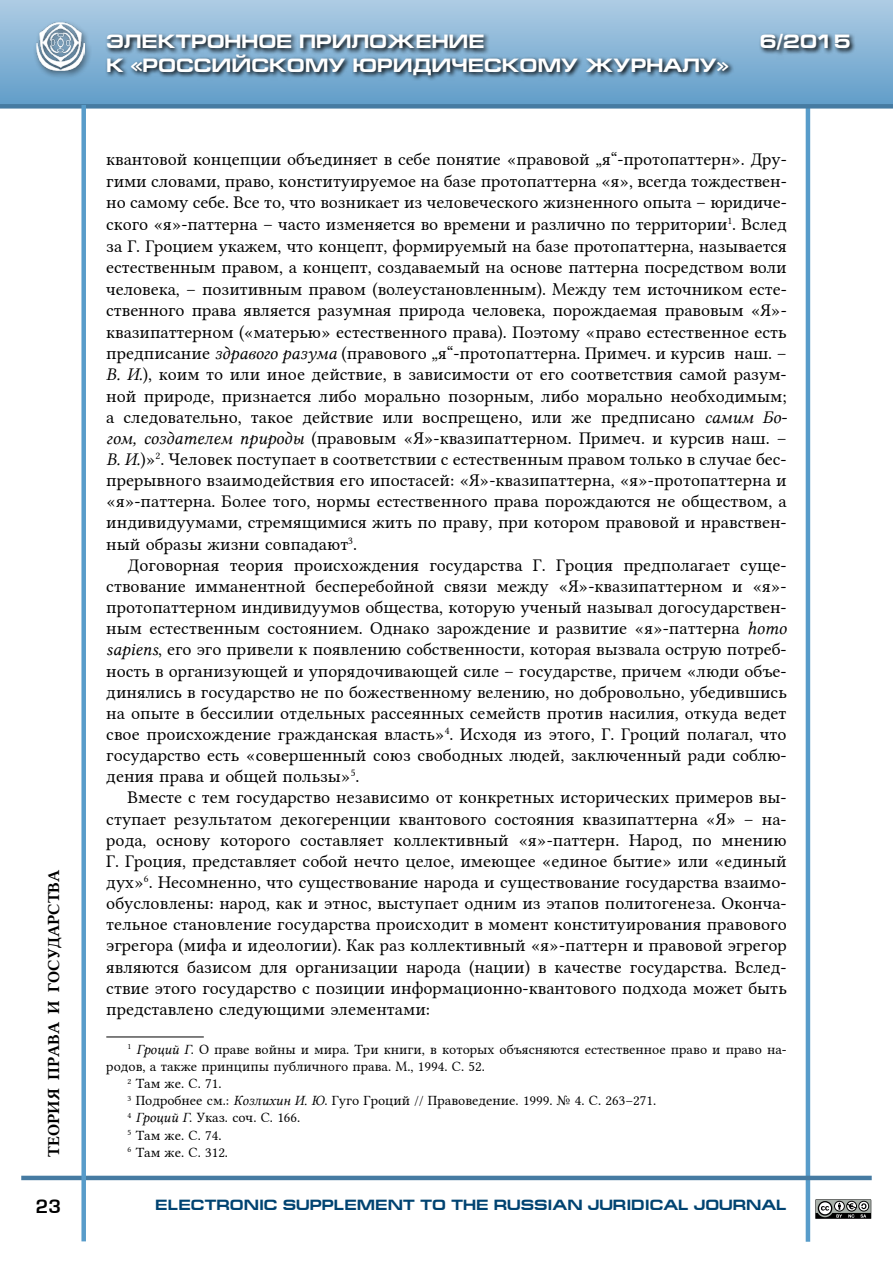
<style>
.page{position:relative;width:893px;height:1263px;background:#fff}
.page>*{position:absolute;margin:0;border:0;box-sizing:border-box;transform-origin:0 0}
.t1{font:700 19.5px "Europe Ext";color:#fff}
.t2{font:18px/21.1px "Lin Libertine";color:#000;text-align:justify}
.t3{font:18px "Europe Demi Normal";color:#000}
.t4{font:16.5px "Lin Libertine B";color:#000}
.t5{font:700 15px "Europe Ext";color:#004371}
.t6{font:14.25px "Lin Libertine";color:#000}
.s1{font-family:"Lin Libertine I"}
</style>
<div class="page">
<hr style="left:806px;top:91px;width:4px;height:1151px;background:#589cca">
<hr style="left:21px;top:1176px;width:851px;height:4px;background:#467ba2">
<div style="left:0;top:0;width:893px;height:106px;background:linear-gradient(to bottom,#aecce4,#619dc9)"></div>
<div style="left:0;top:104px;width:893px;height:5px;background:#467ba2"></div>
<div style="left:81px;top:105px;width:5px;height:1136px;background:#589cca"></div>
<div style="left:33px;top:19px;width:59px;height:60px;background:#000;opacity:.63"></div>
<img style="left:37px;top:23px;width:47px;height:47px">
<svg style="left:105px;top:31px;width:751px;height:50px"></svg>
<svg style="left:815px;top:1199px;width:57px;height:20px"></svg>
<hr style="left:106px;top:1036px;width:98px;height:1px;background:#000">
<p class="t4" style="left:43px;top:1157px;width:289px;rotate:-90deg">теория права и государства</p>
<p class="t1" style="left:106px;top:31px;width:380px">ЭЛЕКТРОННОЕ ПРИЛОЖЕНИЕ</p>
<p class="t1" style="left:760px;top:31px;width:92px">6/2015</p>
<p class="t1" style="left:106px;top:54px;width:624px">К «РОССИЙСКОМУ ЮРИДИЧЕСКОМУ ЖУРНАЛУ»</p>
<p class="t2" style="left:106px;top:146px;width:682px">квантовой концепции объединяет в себе понятие «правовой „я“-протопаттерн». Дру&shy;гими словами, право, конституируемое на базе протопаттерна «я», всегда тождествен&shy;но самому себе. Все то, что возникает из человеческого жизненного опыта – юридиче&shy;ского «я»-паттерна – часто изменяется во времени и различно по территории<sup>1</sup>. Вслед за Г. Гроцием укажем, что концепт, формируемый на базе протопаттерна, называется естественным правом, а концепт, создаваемый на основе паттерна посредством воли человека, – позитивным правом (волеустановленным). Между тем источником есте&shy;ственного права является разумная природа человека, порождаемая правовым «Я»- квазипаттерном («матерью» естественного права). Поэтому «право естественное есть предписание <span class="s1">здравого разума</span> (правового „я“-протопаттерна. Примеч. и курсив наш. – <span class="s1">В. И.</span>), коим то или иное действие, в зависимости от его соответствия самой разум&shy;ной природе, признается либо морально позорным, либо морально необходимым; а следовательно, такое действие или воспрещено, или же предписано <span class="s1">самим Бо&shy;гом, создателем природы</span> (правовым «Я»-квазипаттерном. Примеч. и курсив наш. – <span class="s1">В. И.</span>)»<sup>2</sup>. Человек поступает в соответствии с естественным правом только в случае бес&shy;прерывного взаимодействия его ипостасей: «Я»-квазипаттерна, «я»-протопаттерна и «я»-паттерна. Более того, нормы естественного права порождаются не обществом, а индивидуумами, стремящимися жить по праву, при котором правовой и нравствен&shy;ный образы жизни совпадают<sup>3</sup>.</p>
<p class="t2" style="left:106px;top:552px;width:682px;text-indent:21px">Договорная теория происхождения государства Г. Гроция предполагает суще&shy;ствование имманентной бесперебойной связи между «Я»-квазипаттерном и «я»- протопаттерном индивидуумов общества, которую ученый называл догосударствен&shy;ным естественным состоянием. Однако зарождение и развитие «я»-паттерна <span class="s1">homo sapiens</span>, его эго привели к появлению собственности, которая вызвала острую потреб&shy;ность в организующей и упорядочивающей силе – государстве, причем «люди объе&shy;динялись в государство не по божественному велению, но добровольно, убедившись на опыте в бессилии отдельных рассеянных семейств против насилия, откуда ведет свое происхождение гражданская власть»<sup>4</sup>. Исходя из этого, Г. Гроций полагал, что государство есть «совершенный союз свободных людей, заключенный ради соблю&shy;дения права и общей пользы»<sup>5</sup>.</p>
<p class="t2" style="left:106px;top:785px;width:682px;text-indent:21px">Вместе с тем государство независимо от конкретных исторических примеров вы&shy;ступает результатом декогеренции квантового состояния квазипаттерна «Я» – на&shy;рода, основу которого составляет коллективный «я»-паттерн. Народ, по мнению Г. Гроция, представляет собой нечто целое, имеющее «единое бытие» или «единый дух»<sup>6</sup>. Несомненно, что существование народа и существование государства взаимо&shy;обусловлены: народ, как и этнос, выступает одним из этапов политогенеза. Оконча&shy;тельное становление государства происходит в момент конституирования правового эгрегора (мифа и идеологии). Как раз коллективный «я»-паттерн и правовой эгрегор являются базисом для организации народа (нации) в качестве государства. Вслед&shy;ствие этого государство с позиции информационно-квантового подхода может быть представлено следующими элементами:</p>
<p class="t6" style="left:128px;top:1038px;width:661px"><sup>1</sup> <span class="s1">Гроций Г</span>. О праве войны и мира. Три книги, в которых объясняются естественное право и право на-</p>
<p class="t6" style="left:106px;top:1055px;width:380px">родов, а также принципы публичного права. М., 1994. С. 52.</p>
<p class="t6" style="left:128px;top:1072px;width:95px"><sup>2</sup> Там же. С. 71.</p>
<p class="t6" style="left:128px;top:1089px;width:530px"><sup>3</sup> Подробнее см.: <span class="s1">Козлихин И. Ю</span>. Гуго Гроций // Правоведение. 1999. № 4. С. 263–271.</p>
<p class="t6" style="left:128px;top:1106px;width:174px"><sup>4</sup> <span class="s1">Гроций Г</span>. Указ. соч. С. 166.</p>
<p class="t6" style="left:128px;top:1123px;width:95px"><sup>5</sup> Там же. С. 74.</p>
<p class="t6" style="left:128px;top:1141px;width:102px"><sup>6</sup> Там же. С. 312.</p>
<p class="t3" style="left:36px;top:1196px;width:27px">23</p>
<p class="t5" style="left:155px;top:1196px;width:633px">ELECTRONIC SUPPLEMENT TO THE RUSSIAN JURIDICAL JOURNAL</p>
</div>
